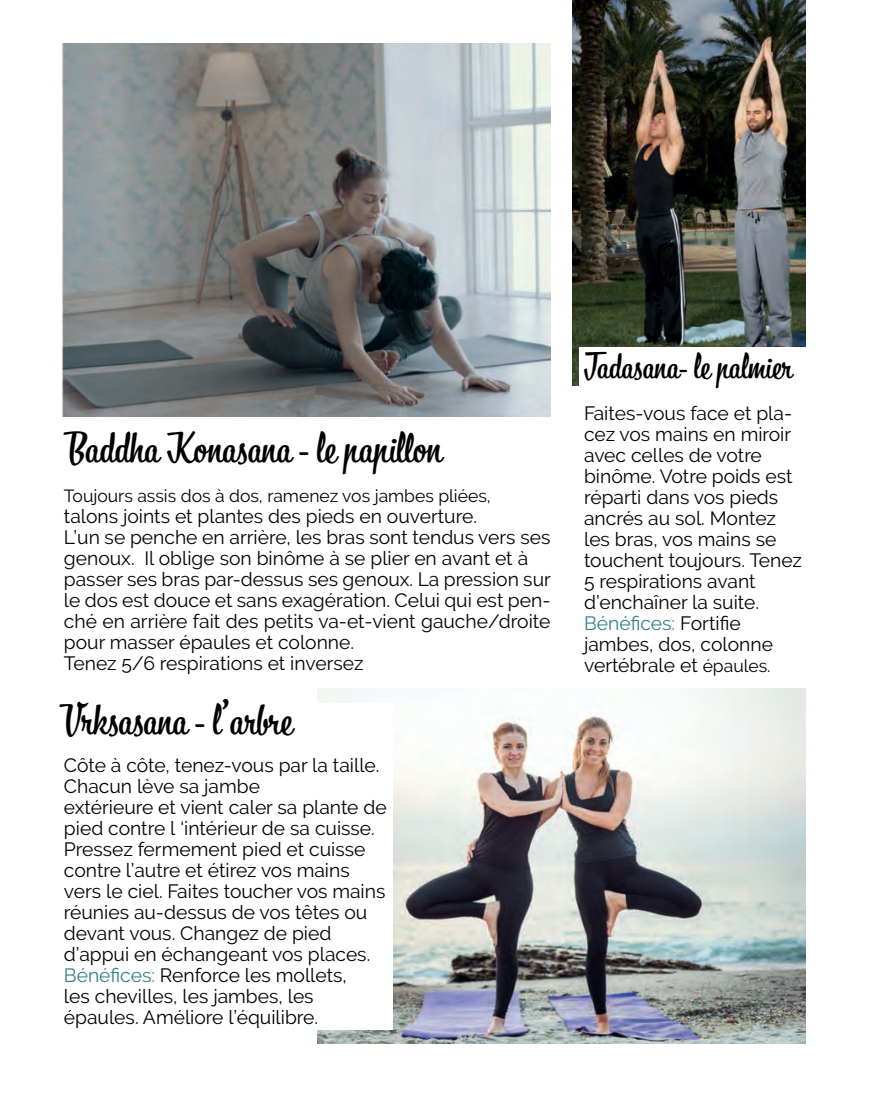
<style>
.page{position:relative;width:869px;height:1107px;background:#fff}
.page>*{position:absolute;margin:0;border:0;box-sizing:border-box;transform-origin:0 0}
.t1{font:42px "Bistro Script";color:#000001}
.t2{font:35px "Bistro Script";color:#000001}
.t3{font:19.25px/21px "Raleway";color:#000001}
.t4{font:17.5px "Raleway";color:#000001}
.s1{color:#36808d}
.s2{font-size:17.5px}
</style>
<div class="page">
<img style="left:62px;top:44px;width:488px;height:372px">
<img style="left:317px;top:688px;width:488px;height:355px">
<img style="left:572px;top:0;width:233px;height:385px">
<div style="left:579px;top:347px;width:227px;height:331px;background:#fff"></div>
<div style="left:64px;top:703px;width:328px;height:326px;background:#fff"></div>
<h1 class="t1" style="left:64px;top:421px;width:379px">Baddha Konasana - le papillon</h1>
<p class="t4" style="left:64px;top:485px;width:428px">Toujours assis dos à dos, ramenez vos jambes pliées,</p>
<p class="t3" style="left:64px;top:505px;width:488px">talons joints et plantes des pieds en ouverture.<br>L’un se penche en arrière, les bras sont tendus vers ses genoux. Il oblige son binôme à se plier en avant et à passer ses bras par-dessus ses genoux. La pression sur le dos est douce et sans exagération. Celui qui est pen&shy;ché en arrière fait des petits va-et-vient gauche/droite pour masser épaules et colonne.<br>Tenez 5/6 respirations et inversez</p>
<h1 class="t1" style="left:64px;top:693px;width:229px">Vrksasana - l’arbre</h1>
<p class="t3" style="left:64px;top:754px;width:324px">Côte à côte, tenez-vous par la taille.<br>Chacun lève sa jambe<br>extérieure et vient caler sa plante de pied contre l ‘intérieur de sa cuisse.<br>Pressez fermement pied et cuisse contre l’autre et étirez vos mains vers le ciel. Faites toucher vos mains réunies au-dessus de vos têtes ou devant vous. Changez de pied d’appui en échangeant vos places.<br><span class="s1">Bénéfices:</span> Renforce les mollets,<br>les chevilles, les jambes, les épaules. Améliore l’équilibre.</p>
<h2 class="t2" style="left:584px;top:344px;width:209px">Tadasana- le palmier</h2>
<p class="t3" style="left:584px;top:402px;width:219px">Faites-vous face et pla&shy;cez vos mains en miroir avec celles de votre binôme. Votre poids est réparti dans vos pieds ancrés au sol. Montez les bras, vos mains se touchent toujours. Tenez<br>5 respirations avant d’enchaîner la suite.<br><span class="s1">Bénéfices:</span> Fortifie jambes, dos, colonne vertébrale et <span class="s2">épaules.</span></p>
</div>
